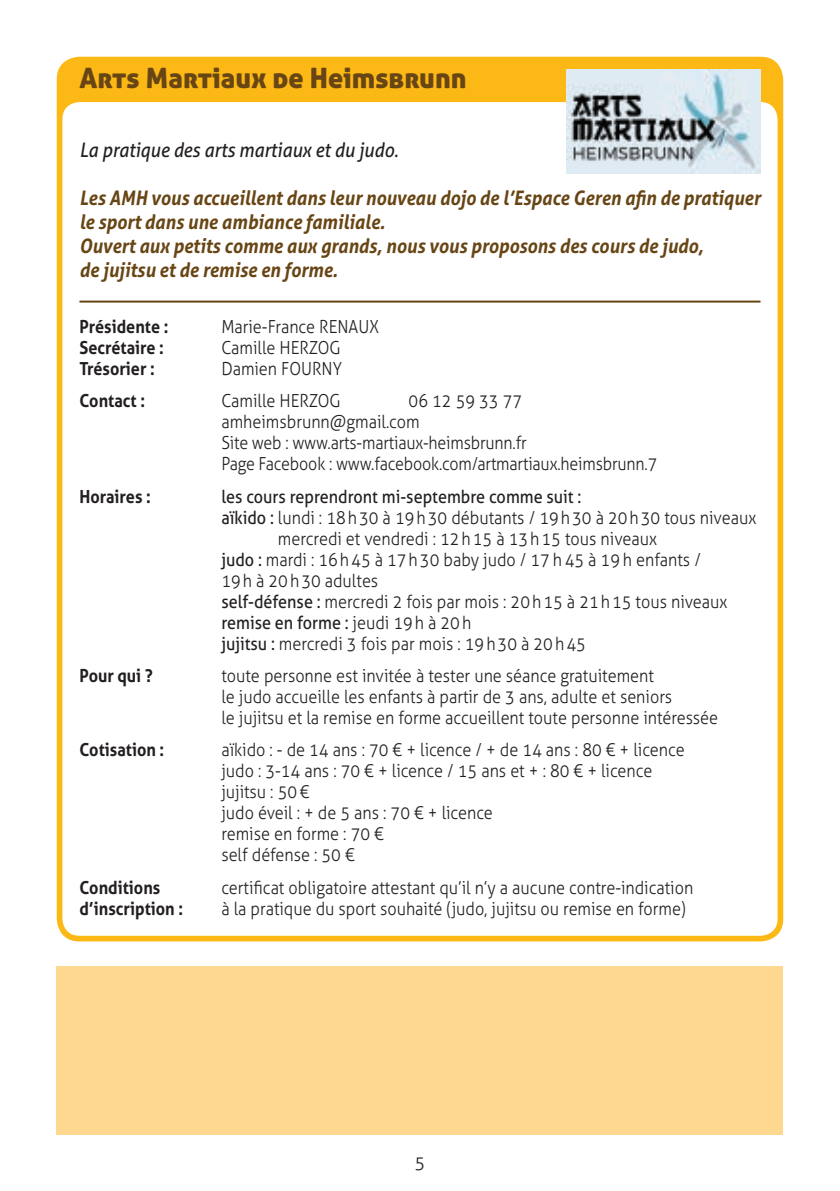
<style>
.page{position:relative;width:840px;height:1191px;background:#fff}
.page>*{position:absolute;margin:0;border:0;box-sizing:border-box;transform-origin:0 0}
.t1{font:28px "Aller Display";color:#684514}
.t2{font:italic 700 20px/24px "Aller";color:#684514;scale:.9 1}
.t3{font:italic 20px "Aller";color:#231f20;scale:.9 1}
.t4{font:300 18px/21px "Aller";color:#231f20;scale:.9 1}
.t5{font:700 18px "Aller";color:#231f20;scale:.9 1}
.t6{font:18px "Aller";color:#231f20;scale:.9 1}
.t7{font:300 18px "Aller";color:#231f20}
.s1{font-weight:400}
.s2{font-weight:300}
</style>
<div class="page">
<div style="left:57px;top:57px;width:725px;height:884px;background:#fcb814;border-radius:23px"></div>
<div style="left:62px;top:102px;width:715px;height:833px;background:#fff;border-radius:17px"></div>
<hr style="left:79px;top:300px;width:681px;height:2px;background:#684514">
<img style="left:566px;top:69px;width:194px;height:105px">
<div style="left:57px;top:966px;width:725px;height:168px;background:#fed88f"></div>
<h1 class="t1" style="left:79px;top:61px;width:388px">Arts Martiaux de Heimsbrunn</h1>
<p class="t3" style="left:79px;top:137px;width:355px">La pratique des arts martiaux et du judo.</p>
<p class="t2" style="left:79px;top:185px;width:757px">Les AMH vous accueillent dans leur nouveau dojo de l’Espace Geren afin de pratiquer le sport dans une ambiance familiale.<br>Ouvert aux petits comme aux grands, nous vous proposons des cours de judo,<br>de jujitsu et de remise en forme.</p>
<p class="t5" style="left:79px;top:315px;width:100px">Présidente :</p>
<p class="t4" style="left:221px;top:316px;width:176px">Marie-France RENAUX</p>
<p class="t5" style="left:79px;top:336px;width:95px">Secrétaire :</p>
<p class="t4" style="left:221px;top:337px;width:134px">Camille HERZOG</p>
<p class="t5" style="left:79px;top:357px;width:85px">Trésorier :</p>
<p class="t4" style="left:221px;top:358px;width:136px">Damien FOURNY</p>
<p class="t5" style="left:79px;top:390px;width:74px">Contact :</p>
<p class="t4" style="left:221px;top:390px;width:134px">Camille HERZOG</p>
<p class="t4" style="left:221px;top:390px;width:485px;text-indent:187px">06 12 59 33 77 amheimsbrunn@gmail.com<br>Site web : www.arts-martiaux-heimsbrunn.fr<br>Page Facebook : www.facebook.com/artmartiaux.heimsbrunn.7</p>
<p class="t5" style="left:79px;top:485px;width:81px">Horaires :</p>
<p class="t6" style="left:221px;top:485px;width:401px">les cours reprendront mi-septembre comme suit :</p>
<p class="t4" style="left:221px;top:507px;width:595px"><span class="s1">aïkido :</span> lundi : 18h30 à 19h30 débutants / 19h30 à 20h30 tous niveaux</p>
<p class="t4" style="left:278px;top:528px;width:422px">mercredi et vendredi : 12h15 à 13h15 tous niveaux</p>
<p class="t4" style="left:221px;top:549px;width:534px"><span class="s1">judo :</span> mardi : 16h45 à 17h30 baby judo / 17 h 45 à 19 h enfants /</p>
<p class="t4" style="left:221px;top:570px;width:176px">19h à 20h30 adultes</p>
<p class="t4" style="left:221px;top:591px;width:563px"><span class="s1">self-défense :</span> mercredi 2 fois par mois : 20h15 à 21h15 tous niveaux</p>
<p class="t6" style="left:221px;top:611px;width:279px">remise en forme : <span class="s2">jeudi 19h à 20h</span></p>
<p class="t4" style="left:221px;top:633px;width:406px"><span class="s1">jujitsu :</span> mercredi 3 fois par mois : 19h30 à 20h45</p>
<p class="t5" style="left:79px;top:664px;width:83px">Pour qui ?</p>
<p class="t4" style="left:221px;top:665px;width:553px">toute personne est invitée à tester une séance gratuitement<br>le judo accueille les enfants à partir de 3 ans, adulte et seniors<br>le jujitsu et la remise en forme accueillent toute personne intéressée</p>
<p class="t5" style="left:79px;top:739px;width:96px">Cotisation :</p>
<p class="t4" style="left:221px;top:739px;width:516px">aïkido : - de 14 ans : 70 € + licence / + de 14 ans : 80 € + licence judo : 3-14 ans : 70 € + licence / 15 ans et + : 80 € + licence jujitsu : 50 €<br>judo éveil : + de 5 ans : 70 € + licence<br>remise en forme : 70 €<br>self défense : 50 €</p>
<p class="t5" style="left:79px;top:876px;width:91px">Conditions</p>
<p class="t4" style="left:221px;top:877px;width:525px">certificat obligatoire attestant qu’il n’y a aucune contre-indication</p>
<p class="t5" style="left:79px;top:897px;width:116px">d’inscription :</p>
<p class="t4" style="left:221px;top:898px;width:517px">à la pratique du sport souhaité (judo, jujitsu ou remise en forme)</p>
<p class="t7" style="left:414px;top:1152px;width:12px">5</p>
</div>
